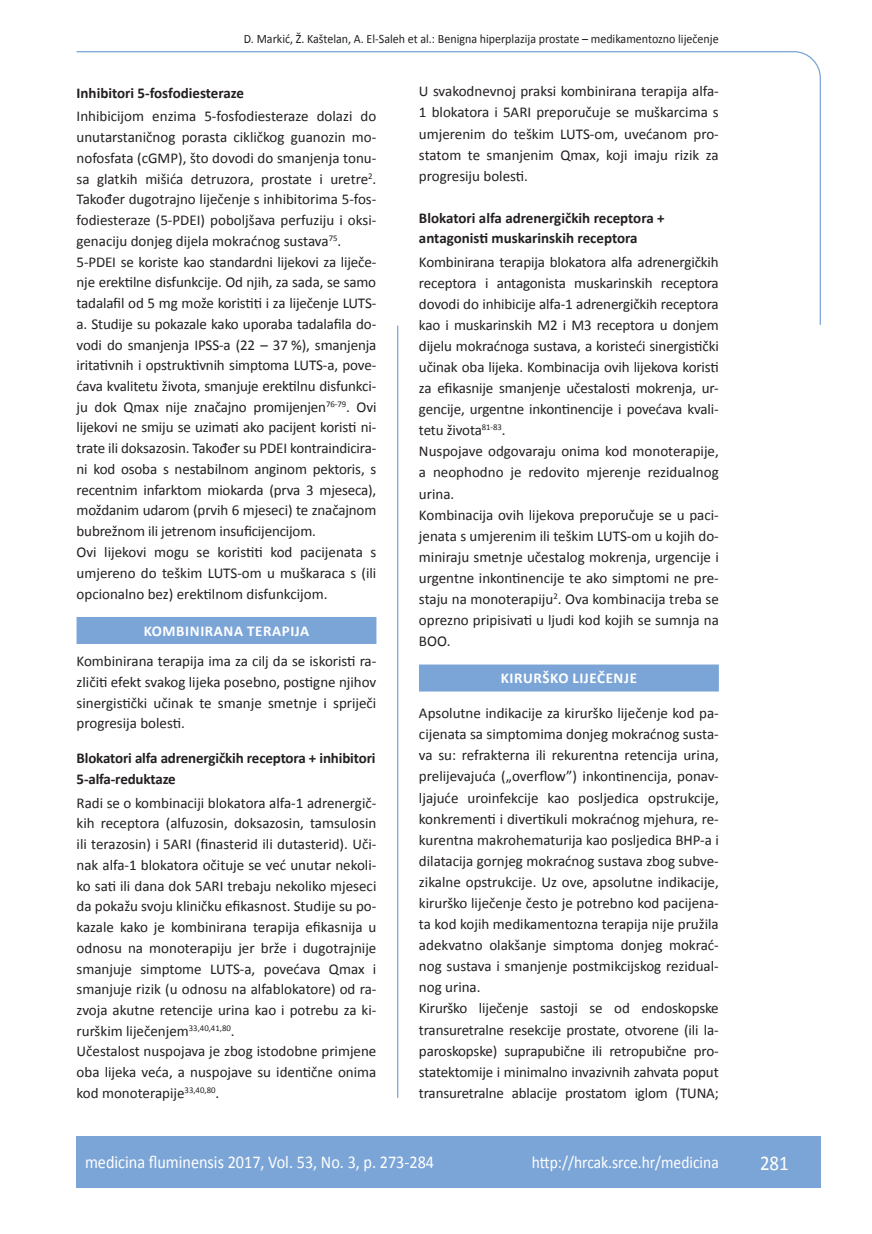
<style>
.page{position:relative;width:872px;height:1234px;background:#fff}
.page>*{position:absolute;margin:0;border:0;box-sizing:border-box;transform-origin:0 0}
.t1{font:21px "Calibri";color:#fff;scale:.9 1}
.t2{font:18px "Calibri";color:#fff;scale:.9 1}
.t3{font:17.25px "Calibri";color:#fff;scale:.9 1}
.t4{font:15px/20.7px "Calibri";letter-spacing:-.005em;color:#231f20}
.t5{font:700 15px/20.7px "Calibri";letter-spacing:-.01em;color:#231f20}
.t6{font:700 15px "Calibri";color:#fff}
.t7{font:12.75px "Calibri";color:#231f20;scale:.94 1}
</style>
<div class="page">
<svg style="left:76px;top:51px;width:745px;height:275px"></svg>
<hr style="left:397px;top:325px;width:1px;height:772px;background:#7ca5d7">
<div style="left:77px;top:1135px;width:744px;height:51px;background:#7ca5d7"></div>
<div style="left:77px;top:617px;width:299px;height:27px;background:#7ca5d7"></div>
<div style="left:419px;top:664px;width:300px;height:27px;background:#7ca5d7"></div>
<p class="t7" style="left:244px;top:30px;width:506px">D. Markić, Ž. Kaštelan, A. El-Saleh et al.: Benigna hiperplazija prostate – medikamentozno liječenje</p>
<p class="t5" style="left:77px;top:82px;width:169px">Inhibitori 5-fosfodiesteraze</p>
<p class="t4" style="left:77px;top:105px;width:301px">Inhibicijom enzima 5-fosfodiesteraze dolazi do unutarstaničnog porasta cikličkog guanozin mo&shy;nofosfata (cGMP), što dovodi do smanjenja tonu&shy;sa glatkih mišića detruzora, prostate i uretre<sup>2</sup>.<br>Također dugotrajno liječenje s inhibitorima 5-fos&shy;fodiesteraze (5-PDEI) poboljšava perfuziju i oksi&shy;genaciju donjeg dijela mokraćnog sustava<sup>75</sup>.<br>5-PDEI se koriste kao standardni lijekovi za liječe&shy;nje erektilne disfunkcije. Od njih, za sada, se samo tadalafil od 5 mg može koristiti i za liječenje LUTS&shy;a. Studije su pokazale kako uporaba tadalafila do&shy;vodi do smanjenja IPSS-a (22 – 37 %), smanjenja iritativnih i opstruktivnih simptoma LUTS-a, pove&shy;ćava kvalitetu života, smanjuje erektilnu disfunkci&shy;ju dok Qmax nije značajno promijenjen<sup>76-79</sup>. Ovi lijekovi ne smiju se uzimati ako pacijent koristi ni&shy;trate ili doksazosin. Također su PDEI kontraindicira&shy;ni kod osoba s nestabilnom anginom pektoris, s recentnim infarktom miokarda (prva 3 mjeseca), moždanim udarom (prvih 6 mjeseci) te značajnom bubrežnom ili jetrenom insuficijencijom.<br>Ovi lijekovi mogu se koristiti kod pacijenata s umjereno do teškim LUTS-om u muškaraca s (ili opcionalno bez) erektilnom disfunkcijom.</p>
<p class="t6" style="left:144px;top:621px;width:19px">Kombinirana</p>
<p class="t6" style="left:247px;top:621px;width:9px">terapija</p>
<p class="t4" style="left:77px;top:650px;width:301px;text-align:justify">Kombinirana terapija ima za cilj da se iskoristi ra&shy;zličiti efekt svakog lijeka posebno, postigne njihov sinergistički učinak te smanje smetnje i spriječi progresija bolesti.</p>
<p class="t5" style="left:77px;top:747px;width:300px">Blokatori alfa adrenergičkih receptora + inhibitori<br>5-alfa-reduktaze</p>
<p class="t4" style="left:77px;top:791px;width:301px">Radi se o kombinaciji blokatora alfa-1 adrenergič&shy;kih receptora (alfuzosin, doksazosin, tamsulosin ili terazosin) i 5ARI (finasterid ili dutasterid). Uči&shy;nak alfa-1 blokatora očituje se već unutar nekoli&shy;ko sati ili dana dok 5ARI trebaju nekoliko mjeseci da pokažu svoju kliničku efikasnost. Studije su po&shy;kazale kako je kombinirana terapija efikasnija u odnosu na monoterapiju jer brže i dugotrajnije smanjuje simptome LUTS-a, povećava Qmax i smanjuje rizik (u odnosu na alfablokatore) od ra&shy;zvoja akutne retencije urina kao i potrebu za ki&shy;rurškim liječenjem<sup>33,40,41,80</sup>.<br>Učestalost nuspojava je zbog istodobne primjene oba lijeka veća, a nuspojave su identične onima kod monoterapije<sup>33,40,80</sup>.</p>
<p class="t4" style="left:419px;top:80px;width:301px;line-height:21.1px;text-align:justify">U svakodnevnoj praksi kombinirana terapija alfa-1 blokatora i 5ARI preporučuje se muškarcima s umjerenim do teškim LUTS-om, uvećanom pro&shy;statom te smanjenim Qmax, koji imaju rizik za progresiju bolesti.</p>
<p class="t5" style="left:419px;top:207px;width:247px;line-height:19.5px">Blokatori alfa adrenergičkih receptora + antagonisti muskarinskih receptora</p>
<p class="t4" style="left:419px;top:250px;width:301px;line-height:21.1px">Kombinirana terapija blokatora alfa adrenergičkih receptora i antagonista muskarinskih receptora dovodi do inhibicije alfa-1 adrenergičkih receptora kao i muskarinskih M2 i M3 receptora u donjem dijelu mokraćnoga sustava, a koristeći sinergistički učinak oba lijeka. Kombinacija ovih lijekova koristi za efikasnije smanjenje učestalosti mokrenja, ur&shy;gencije, urgentne inkontinencije i povećava kvali&shy;tetu života<sup>81-83</sup>.<br>Nuspojave odgovaraju onima kod monoterapije, a neophodno je redovito mjerenje rezidualnog urina.<br>Kombinacija ovih lijekova preporučuje se u paci&shy;jenata s umjerenim ili teškim LUTS-om u kojih do&shy;miniraju smetnje učestalog mokrenja, urgencije i urgentne inkontinencije te ako simptomi ne pre&shy;staju na monoterapiju<sup>2</sup>. Ova kombinacija treba se oprezno pripisivati u ljudi kod kojih se sumnja na BOO.</p>
<p class="t6" style="left:501px;top:669px;width:18px">Kirurško</p>
<p class="t6" style="left:572px;top:669px;width:8px">liječenje</p>
<p class="t4" style="left:419px;top:701px;width:301px;line-height:21.1px">Apsolutne indikacije za kirurško liječenje kod pa&shy;cijenata sa simptomima donjeg mokraćnog susta&shy;va su: refrakterna ili rekurentna retencija urina, prelijevajuća („overflow”) inkontinencija, ponav&shy;ljajuće uroinfekcije kao posljedica opstrukcije, konkrementi i divertikuli mokraćnog mjehura, re&shy;kurentna makrohematurija kao posljedica BHP-a i dilatacija gornjeg mokraćnog sustava zbog subve&shy;zikalne opstrukcije. Uz ove, apsolutne indikacije, kirurško liječenje često je potrebno kod pacijena&shy;ta kod kojih medikamentozna terapija nije pružila adekvatno olakšanje simptoma donjeg mokrać&shy;nog sustava i smanjenje postmikcijskog rezidual&shy;nog urina.<br>Kirurško liječenje sastoji se od endoskopske transuretralne resekcije prostate, otvorene (ili la&shy;paroskopske) suprapubične ili retropubične pro&shy;statektomije i minimalno invazivnih zahvata poput transuretralne ablacije prostatom iglom (TUNA;</p>
<p class="t2" style="left:85px;top:1150px;width:389px">medicina fluminensis 2017, Vol. 53, No. 3, p. 273-284</p>
<p class="t3" style="left:532px;top:1151px;width:209px">http://hrcak.srce.hr/medicina</p>
<h1 class="t1" style="left:760px;top:1149px;width:33px">281</h1>
</div>
